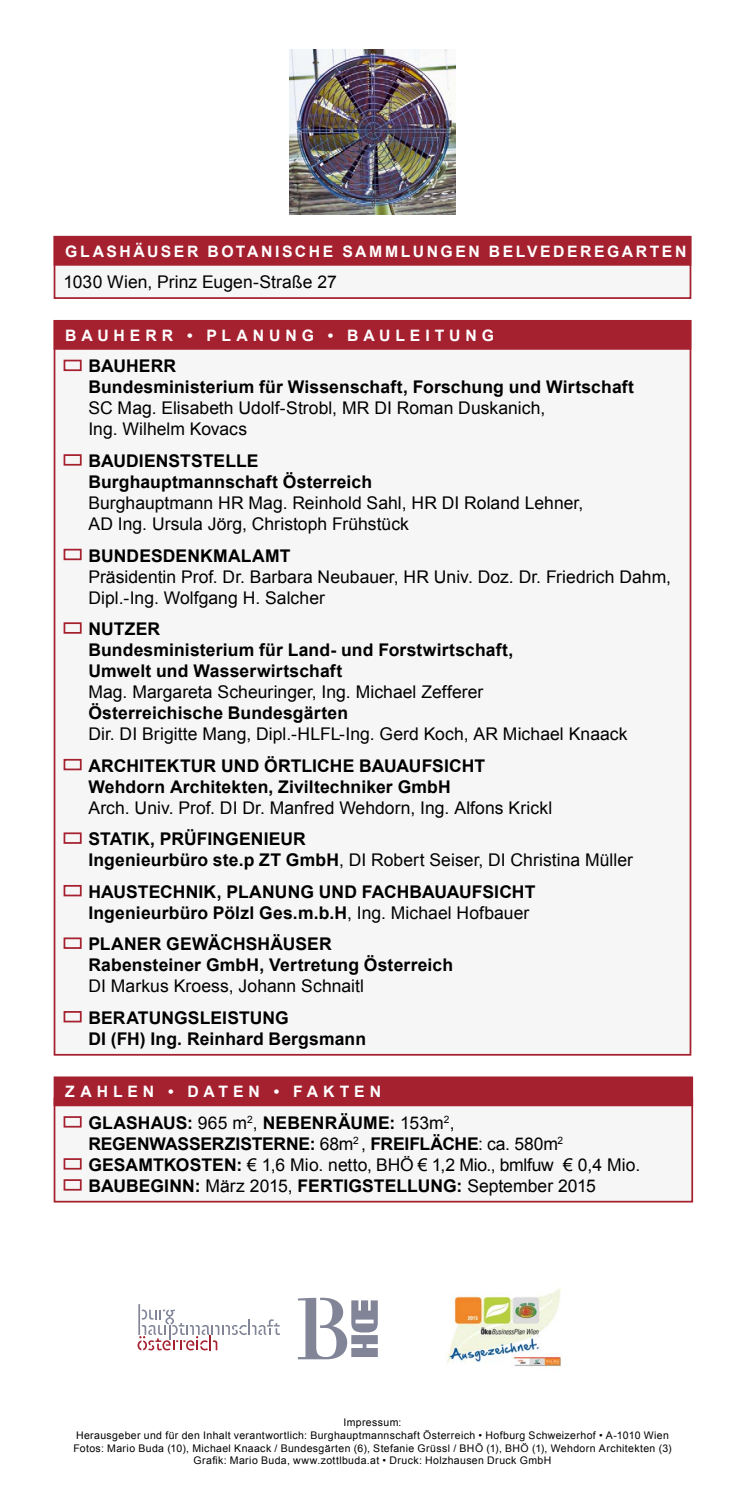
<style>
.page{position:relative;width:745px;height:1489px;background:#fff}
.page>*{position:absolute;margin:0;border:0;box-sizing:border-box;transform-origin:0 0}
.t1{font:700 17.5px/21px "Arial";letter-spacing:.005em;color:#000}
.t2{font:17.5px/21px "Arial";letter-spacing:.005em;color:#000}
.t3{font:700 15.75px "Arial";letter-spacing:.17em;color:#fff}
.t4{font:700 15.75px "Arial";letter-spacing:.31em;color:#fff}
.t5{font:10.5px/12.6px "Arial";letter-spacing:.035em;color:#000;text-align:center}
.s1{font-weight:700}
.s2{font-weight:400}
</style>
<div class="page">
<img style="left:447px;top:1289px;width:114px;height:78px">
<div style="left:54px;top:236px;width:637px;height:63px;background:#f6f6f6;border:2px solid #a5212f"></div>
<div style="left:54px;top:237px;width:636px;height:28px;background:#a5212f"></div>
<div style="left:54px;top:236px;width:637px;height:30px;border:2px solid #a5212f"></div>
<div style="left:54px;top:320px;width:637px;height:735px;background:#f6f6f6;border:2px solid #a5212f"></div>
<div style="left:54px;top:321px;width:636px;height:28px;background:#a5212f"></div>
<div style="left:54px;top:320px;width:637px;height:30px;border:2px solid #a5212f"></div>
<div style="left:63px;top:359px;width:19px;height:12px;border:2px solid #a5212f"></div>
<div style="left:63px;top:454px;width:19px;height:11px;border:2px solid #a5212f"></div>
<div style="left:63px;top:548px;width:19px;height:12px;border:2px solid #a5212f"></div>
<div style="left:63px;top:622px;width:19px;height:11px;border:2px solid #a5212f"></div>
<div style="left:63px;top:758px;width:19px;height:12px;border:2px solid #a5212f"></div>
<div style="left:63px;top:832px;width:19px;height:11px;border:2px solid #a5212f"></div>
<div style="left:63px;top:884px;width:19px;height:12px;border:2px solid #a5212f"></div>
<div style="left:63px;top:937px;width:19px;height:11px;border:2px solid #a5212f"></div>
<div style="left:63px;top:1010px;width:19px;height:12px;border:2px solid #a5212f"></div>
<div style="left:54px;top:1097px;width:638px;height:105px;background:#f6f6f6;border:2px solid #a5212f"></div>
<div style="left:54px;top:1077px;width:637px;height:28px;background:#a5212f"></div>
<div style="left:54px;top:1076px;width:638px;height:30px;border:2px solid #a5212f"></div>
<div style="left:63px;top:1116px;width:19px;height:11px;border:2px solid #a5212f"></div>
<div style="left:63px;top:1158px;width:19px;height:11px;border:2px solid #a5212f"></div>
<div style="left:63px;top:1179px;width:19px;height:11px;border:2px solid #a5212f"></div>
<svg style="left:137px;top:1304px;width:143px;height:46px"></svg>
<svg style="left:298px;top:1297px;width:79px;height:62px"></svg>
<img style="left:289px;top:50px;width:166px;height:165px">
<p class="t3" style="left:65px;top:241px;width:622px">GLASHÄUSER BOTANISCHE SAMMLUNGEN BELVEDEREGARTEN</p>
<p class="t2" style="left:63px;top:272px;width:274px">1030 Wien, Prinz Eugen-Straße 27</p>
<p class="t4" style="left:65px;top:325px;width:430px">BAUHERR • PLANUNG • BAULEITUNG</p>
<p class="t1" style="left:88px;top:356px;width:89px">BAUHERR</p>
<p class="t1" style="left:88px;top:377px;width:547px">Bundesministerium für Wissenschaft, Forschung und Wirtschaft</p>
<p class="t2" style="left:88px;top:398px;width:458px">SC Mag. Elisabeth Udolf-Strobl, MR DI Roman Duskanich,<br>Ing. Wilhelm Kovacs</p>
<p class="t1" style="left:88px;top:451px;width:171px">BAUDIENSTSTELLE</p>
<p class="t1" style="left:88px;top:472px;width:285px">Burghauptmannschaft Österreich</p>
<p class="t2" style="left:88px;top:492px;width:496px">Burghauptmann HR Mag. Reinhold Sahl, HR DI Roland Lehner,</p>
<p class="t2" style="left:88px;top:513px;width:322px">AD Ing. Ursula Jörg, Christoph Frühstück</p>
<p class="t1" style="left:88px;top:545px;width:203px">BUNDESDENKMALAMT</p>
<p class="t2" style="left:88px;top:566px;width:583px">Präsidentin Prof. Dr. Barbara Neubauer, HR Univ. Doz. Dr. Friedrich Dahm,<br>Dipl.-Ing. Wolfgang H. Salcher</p>
<p class="t1" style="left:88px;top:619px;width:73px">NUTZER</p>
<p class="t1" style="left:88px;top:640px;width:426px">Bundesministerium für Land- und Forstwirtschaft,<br>Umwelt und Wasserwirtschaft</p>
<p class="t2" style="left:88px;top:681px;width:396px">Mag. Margareta Scheuringer, Ing. Michael Zefferer</p>
<p class="t1" style="left:88px;top:703px;width:261px">Österreichische Bundesgärten</p>
<p class="t2" style="left:88px;top:723px;width:540px">Dir. DI Brigitte Mang, Dipl.-HLFL-Ing. Gerd Koch, AR Michael Knaack</p>
<p class="t1" style="left:88px;top:755px;width:398px">ARCHITEKTUR UND ÖRTLICHE BAUAUFSICHT</p>
<p class="t1" style="left:88px;top:776px;width:364px">Wehdorn Architekten, Ziviltechniker GmbH</p>
<p class="t2" style="left:88px;top:797px;width:465px">Arch. Univ. Prof. DI Dr. Manfred Wehdorn, Ing. Alfons Krickl</p>
<p class="t1" style="left:88px;top:829px;width:219px">STATIK, PRÜFINGENIEUR</p>
<p class="t2" style="left:88px;top:849px;width:546px"><span class="s1">Ingenieurbüro ste.p ZT GmbH</span>, DI Robert Seiser, DI Christina Müller</p>
<p class="t1" style="left:88px;top:881px;width:448px">HAUSTECHNIK, PLANUNG UND FACHBAUAUFSICHT</p>
<p class="t1" style="left:88px;top:902px;width:442px">Ingenieurbüro Pölzl Ges.m.b.H<span class="s2">, Ing. Michael Hofbauer</span></p>
<p class="t1" style="left:88px;top:934px;width:245px">PLANER GEWÄCHSHÄUSER</p>
<p class="t1" style="left:88px;top:955px;width:366px">Rabensteiner GmbH, Vertretung Österreich<br><span class="s2">DI Markus Kroess, Johann Schnaitl</span></p>
<p class="t1" style="left:88px;top:1007px;width:202px">BERATUNGSLEISTUNG</p>
<p class="t1" style="left:88px;top:1028px;width:279px">DI (FH) Ing. Reinhard Bergsmann</p>
<p class="t4" style="left:65px;top:1081px;width:317px">ZAHLEN • DATEN • FAKTEN</p>
<p class="t1" style="left:88px;top:1112px;width:476px">GLASHAUS: <span class="s2">965 m</span><sup>2</sup><span class="s2">,</span> NEBENRÄUME: <span class="s2">153m</span><sup>2</sup><span class="s2">,<br></span>REGENWASSERZISTERNE: <span class="s2">68m</span><sup>2</sup> <span class="s2">,</span> FREIFLÄCHE<span class="s2">: ca. 580m</span><sup>2</sup></p>
<p class="t2" style="left:88px;top:1154px;width:553px"><span class="s1">GESAMTKOSTEN:</span> € 1,6 Mio. netto, BHÖ € 1,2 Mio., bmlfuw € 0,4 Mio.</p>
<p class="t1" style="left:88px;top:1175px;width:509px">BAUBEGINN: <span class="s2">März 2015,</span> FERTIGSTELLUNG: <span class="s2">September 2015</span></p>
<p class="t5" style="left:343px;top:1416px;width:59px">Impressum:</p>
<p class="t5" style="left:76px;top:1428px;width:594px">Herausgeber und für den Inhalt verantwortlich: Burghauptmannschaft Österreich • Hofburg Schweizerhof • A-1010 Wien</p>
<p class="t5" style="left:73px;top:1441px;width:599px">Fotos: Mario Buda (10), Michael Knaack / Bundesgärten (6), Stefanie Grüssl / BHÖ (1), BHÖ (1), Wehdorn Architekten (3)<br>Grafik: Mario Buda, www.zottlbuda.at • Druck: Holzhausen Druck GmbH</p>
</div>
